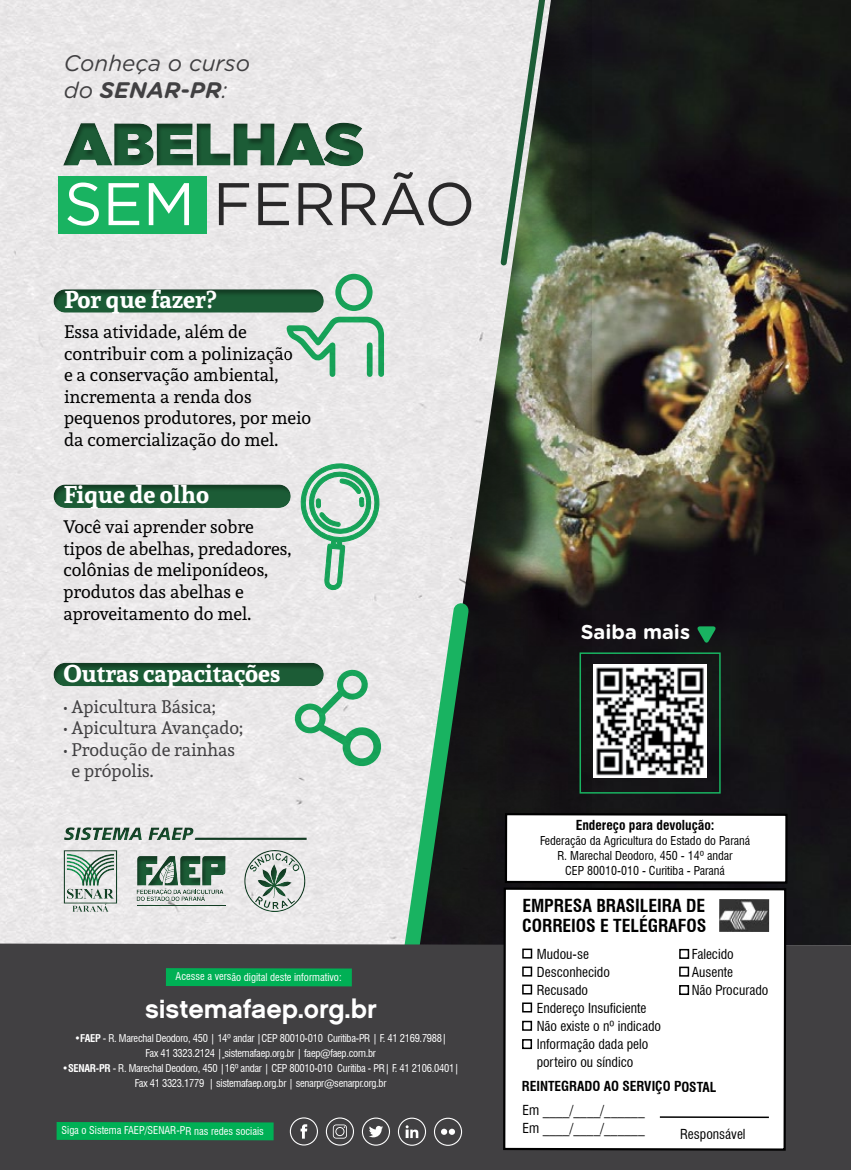
<style>
.page{position:relative;width:851px;height:1170px;background:#fff}
.page>*{position:absolute;margin:0;border:0;box-sizing:border-box;transform-origin:0 0}
.t1{font:900 60px/59.6px "Gotham";color:#1c5c36}
.t2{font:26.25px "Chalet New York Nineteen Sixty";letter-spacing:-.005em;color:#fff}
.t3{font:700 24px "Andada";color:#fff}
.t4{font:italic 22.5px/27px "Gotham Rounded";color:#414042}
.t5{font:700 20.1px "Gotham Rounded";color:#fff}
.t6{font:18px/21.6px "Andada";color:#000}
.t7{font:18px/21.6px "Andada";color:#414042}
.t8{font:700 condensed 17.55px/19.5px "Swiss 721 BT";letter-spacing:-.005em;color:#000}
.t9{font:condensed 13.5px/18px "Swiss 721 BT";letter-spacing:-.005em;color:#000}
.t10{font:700 condensed 13.5px "Swiss 721 BT";letter-spacing:-.005em;color:#000}
.t11{font:condensed 12px/15px "Swiss 721 BT";letter-spacing:-.005em;color:#000;text-align:center}
.t12{font:condensed 10.5px/15px "Swiss 721 BT";letter-spacing:-.03em;color:#fff;text-align:center}
.t13{font:condensed 10.5px "Swiss 721 BT";letter-spacing:-.005em;color:#fff}
.s1{font-weight:700}
.s2{font-weight:400;color:#fff}
.s3{font-weight:400;color:#292829}
</style>
<div class="page">
<div style="left:0;top:0;width:412px;height:943px;background:#eae8e9"></div>
<img style="left:412px;top:0;width:438px;height:943px">
<svg style="left:385px;top:593px;width:93px;height:350px;background:#7e9589"></svg>
<div style="left:42px;top:278px;width:295px;height:36px;background:#000;opacity:.35"></div>
<div style="left:58px;top:176px;width:149px;height:57px;background:#19b361"></div>
<div style="left:51px;top:100px;width:394px;height:87px;background:#000;opacity:.35"></div>
<svg style="left:335px;top:274px;width:37px;height:37px"></svg>
<svg style="left:286px;top:317px;width:98px;height:60px;background:#afd4c1"></svg>
<img style="left:593px;top:665px;width:113px;height:112px">
<div style="left:42px;top:473px;width:262px;height:36px;background:#000;opacity:.35"></div>
<svg style="left:293px;top:668px;width:88px;height:99px;background:#b3d6c3"></svg>
<div style="left:42px;top:651px;width:295px;height:36px;background:#000;opacity:.35"></div>
<svg style="left:300px;top:462px;width:79px;height:129px;background:#acd3be"></svg>
<svg style="left:497px;top:0;width:56px;height:269px;background:#909f8f"></svg>
<div style="left:579px;top:652px;width:141px;height:141px;border:2px solid #19b361"></div>
<svg style="left:696px;top:626px;width:20px;height:17px"></svg>
<div style="left:38px;top:807px;width:292px;height:105px;background:#000;opacity:.35"></div>
<div style="left:0;top:943px;width:850px;height:226px;background:#414042"></div>
<div style="left:166px;top:968px;width:186px;height:18px;background:#00b055"></div>
<svg style="left:503px;top:811px;width:285px;height:73px"></svg>
<svg style="left:502px;top:886px;width:285px;height:265px"></svg>
<img style="left:719px;top:899px;width:50px;height:32px">
<hr style="left:659px;top:1116px;width:109px;height:1px;background:#000">
<div style="left:523px;top:949px;width:8px;height:8px;background:#fff"></div>
<div style="left:522px;top:948px;width:10px;height:10px;border:2px solid #000"></div>
<div style="left:679px;top:949px;width:9px;height:9px;background:#fff"></div>
<div style="left:679px;top:948px;width:10px;height:10px;border:2px solid #000"></div>
<div style="left:679px;top:967px;width:9px;height:8px;background:#fff"></div>
<div style="left:679px;top:966px;width:10px;height:10px;border:2px solid #000"></div>
<div style="left:679px;top:985px;width:9px;height:9px;background:#fff"></div>
<div style="left:679px;top:984px;width:10px;height:10px;border:2px solid #000"></div>
<div style="left:523px;top:967px;width:8px;height:8px;background:#fff"></div>
<div style="left:522px;top:966px;width:10px;height:10px;border:2px solid #000"></div>
<div style="left:523px;top:985px;width:8px;height:8px;background:#fff"></div>
<div style="left:522px;top:984px;width:10px;height:10px;border:2px solid #000"></div>
<div style="left:523px;top:1003px;width:8px;height:8px;background:#fff"></div>
<div style="left:522px;top:1002px;width:10px;height:10px;border:2px solid #000"></div>
<div style="left:522px;top:1021px;width:9px;height:8px;background:#fff"></div>
<div style="left:522px;top:1020px;width:10px;height:10px;border:2px solid #000"></div>
<div style="left:522px;top:1039px;width:9px;height:9px;background:#fff"></div>
<div style="left:522px;top:1038px;width:10px;height:10px;border:2px solid #000"></div>
<svg style="left:57px;top:1121px;width:216px;height:19px;background:#04a853"></svg>
<svg style="left:290px;top:1117px;width:28px;height:28px"></svg>
<svg style="left:326px;top:1117px;width:28px;height:28px"></svg>
<svg style="left:362px;top:1117px;width:28px;height:28px"></svg>
<svg style="left:398px;top:1117px;width:28px;height:28px"></svg>
<svg style="left:434px;top:1117px;width:28px;height:28px"></svg>
<h3 class="t4" style="left:64px;top:49px;width:187px">Conheça o curso do <span class="s1">SENAR-PR</span>:</h3>
<h1 class="t1" style="left:64px;top:113px;width:413px">ABELHAS<br><span class="s2">SEM</span> <span class="s3">FERRÃO</span></h1>
<h3 class="t3" style="left:64px;top:283px;width:154px">Por que fazer?</h3>
<h3 class="t6" style="left:64px;top:320px;width:249px">Essa atividade, além de contribuir com a polinização<br>e a conservação ambiental, incrementa a renda dos pequenos produtores, por meio da comercialização do mel.</h3>
<h3 class="t3" style="left:63px;top:478px;width:147px">Fique de olho</h3>
<h3 class="t6" style="left:63px;top:515px;width:229px">Você vai aprender sobre tipos de abelhas, predadores, colônias de meliponídeos, produtos das abelhas e aproveitamento do mel.</h3>
<h3 class="t3" style="left:63px;top:657px;width:218px">Outras capacitações</h3>
<h3 class="t7" style="left:63px;top:695px;width:154px">• Apicultura Básica;</h3>
<h3 class="t7" style="left:63px;top:716px;width:181px">• Apicultura Avançado;</h3>
<h3 class="t7" style="left:72px;top:738px;width:165px;text-indent:-8px">• Produção de rainhas e própolis.</h3>
<p class="t13" style="left:176px;top:970px;width:167px">Acesse a versão digital deste informativo:</p>
<h2 class="t2" style="left:145px;top:992px;width:233px">sistemafaep.org.br</h2>
<p class="t12" style="left:74px;top:1030px;width:374px">•<span class="s1">FAEP</span> - R. Marechal Deodoro, 450 | 14º andar |CEP 80010-010 Curitiba-PR | F. 41 2169.7988|<br>Fax 41 3323.2124 | sistemafaep.org.br | faep@faep.com.br</p>
<p class="t12" style="left:62px;top:1060px;width:398px">•<span class="s1">SENAR-PR</span> - R. Marechal Deodoro, 450 |16º andar | CEP 80010-010 Curitiba - PR| F. 41 2106.0401|<br>Fax 41 3323.1779 | sistemafaep.org.br | senarpr@senarpr.org.br</p>
<p class="t13" style="left:62px;top:1124px;width:204px">Siga o Sistema FAEP/SENAR-PR nas redes sociais</p>
<h3 class="t5" style="left:580px;top:617px;width:111px">Saiba mais</h3>
<p class="t10" style="left:575px;top:817px;width:140px">Endereço para devolução:</p>
<p class="t11" style="left:540px;top:833px;width:212px">Federação da Agricultura do Estado do Paraná<br>R. Marechal Deodoro, 450 - 14º andar<br>CEP 80010-010 - Curitiba - Paraná</p>
<h3 class="t8" style="left:522px;top:896px;width:185px">EMPRESA BRASILEIRA DE<br>CORREIOS E TELÉGRAFOS</h3>
<p class="t9" style="left:536px;top:944px;width:126px">Mudou-se<br>Desconhecido<br>Recusado<br>Endereço Insuficiente<br>Não existe o nº indicado<br>Informação dada pelo porteiro ou síndico</p>
<p class="t9" style="left:522px;top:1100px;width:124px">Em ____/____/______<br>Em ____/____/______</p>
<p class="t9" style="left:691px;top:945px;width:78px">Falecido<br>Ausente<br>Não Procurado</p>
<p class="t10" style="left:522px;top:1078px;width:196px">REINTEGRADO AO SERVIÇO POSTAL</p>
<p class="t9" style="left:680px;top:1124px;width:67px">Responsável</p>
</div>
